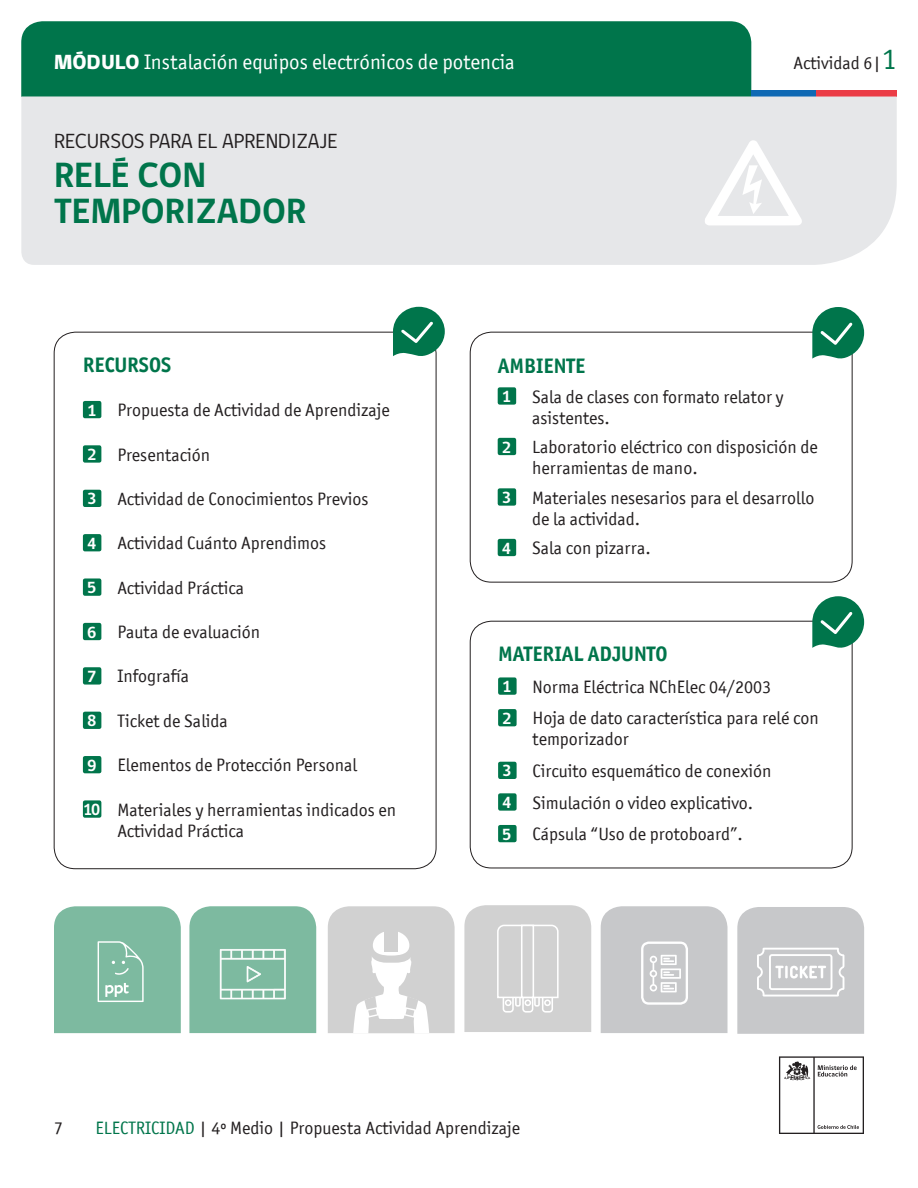
<style>
.page{position:relative;width:918px;height:1188px;background:#fff}
.page>*{position:absolute;margin:0;border:0;box-sizing:border-box;transform-origin:0 0}
.t1{font:700 36px/36px "gob CL";color:#00754b}
.t2{font:21px "Officina San ITC";color:#fff}
.t3{font:700 21px "Officina San ITC";color:#00754b}
.t4{font:21px "gob CL";color:#231f20}
.t5{font:18px/21px "Officina San ITC";color:#231f20}
.t6{font:700 16.5px "gob CL";color:#fff}
.s1{font-family:"gob CL";font-weight:800}
.s2{font-size:30px;color:#00754b}
.s3{color:#00754b}
</style>
<div class="page">
<svg style="left:779px;top:1056px;width:85px;height:78px"></svg>
<div style="left:21px;top:21px;width:730px;height:76px;background:#00754b"></div>
<div style="left:751px;top:90px;width:65px;height:7px;background:#0f69b4"></div>
<div style="left:816px;top:90px;width:81px;height:7px;background:#eb3c46"></div>
<div style="left:21px;top:97px;width:876px;height:168px;background:#e6e7e9"></div>
<svg style="left:393px;top:307px;width:52px;height:51px"></svg>
<div style="left:470px;top:621px;width:383px;height:247px;border:1px solid #231f20;border-radius:21px"></div>
<svg style="left:812px;top:596px;width:52px;height:53px"></svg>
<div style="left:470px;top:332px;width:383px;height:251px;border:1px solid #231f20;border-radius:21px"></div>
<svg style="left:812px;top:307px;width:52px;height:53px"></svg>
<div style="left:83px;top:401px;width:18px;height:17px;background:#00754b;border-radius:2px"></div>
<div style="left:83px;top:445px;width:18px;height:18px;background:#00754b;border-radius:2px"></div>
<div style="left:83px;top:490px;width:18px;height:17px;background:#00754b;border-radius:2px"></div>
<div style="left:83px;top:534px;width:18px;height:17px;background:#00754b;border-radius:2px"></div>
<div style="left:83px;top:578px;width:18px;height:18px;background:#00754b;border-radius:2px"></div>
<div style="left:83px;top:623px;width:18px;height:17px;background:#00754b;border-radius:2px"></div>
<div style="left:83px;top:667px;width:18px;height:18px;background:#00754b;border-radius:2px"></div>
<div style="left:83px;top:712px;width:18px;height:17px;background:#00754b;border-radius:2px"></div>
<div style="left:83px;top:756px;width:18px;height:17px;background:#00754b;border-radius:2px"></div>
<div style="left:83px;top:800px;width:18px;height:18px;background:#00754b;border-radius:2px"></div>
<div style="left:498px;top:387px;width:18px;height:18px;background:#00754b;border-radius:2px"></div>
<div style="left:498px;top:438px;width:18px;height:17px;background:#00754b;border-radius:2px"></div>
<div style="left:498px;top:488px;width:18px;height:18px;background:#00754b;border-radius:2px"></div>
<div style="left:498px;top:539px;width:18px;height:17px;background:#00754b;border-radius:2px"></div>
<div style="left:498px;top:677px;width:19px;height:18px;background:#00754b;border-radius:2px"></div>
<div style="left:498px;top:709px;width:19px;height:17px;background:#00754b;border-radius:2px"></div>
<div style="left:498px;top:762px;width:19px;height:17px;background:#00754b;border-radius:2px"></div>
<div style="left:498px;top:793px;width:19px;height:18px;background:#00754b;border-radius:2px"></div>
<div style="left:498px;top:825px;width:19px;height:17px;background:#00754b;border-radius:2px"></div>
<svg style="left:704px;top:140px;width:99px;height:85px"></svg>
<div style="left:54px;top:906px;width:127px;height:127px;background:#7dbaa0"></div>
<svg style="left:737px;top:907px;width:127px;height:127px;background:#cbccce"></svg>
<svg style="left:189px;top:906px;width:127px;height:127px;background:#85bea6"></svg>
<svg style="left:601px;top:906px;width:127px;height:127px;background:#c9cacc"></svg>
<div style="left:641px;top:942px;width:47px;height:63px;border:2px solid #fff;border-radius:7px"></div>
<svg style="left:328px;top:906px;width:127px;height:127px"></svg>
<svg style="left:464px;top:905px;width:127px;height:127px;background:#d3d3d3"></svg>
<div style="left:521px;top:925px;width:13px;height:73px;background:#d1d1d1;border:2px solid #fff"></div>
<p class="t2" style="left:54px;top:50px;width:462px"><span class="s1">MÓDULO</span> Instalación equipos electrónicos de potencia</p>
<p class="t5" style="left:794px;top:53px;width:105px">Actividad 6|<span class="s2">1</span></p>
<p class="t4" style="left:54px;top:127px;width:285px">RECURSOS PARA EL APRENDIZAJE</p>
<p class="t1" style="left:54px;top:158px;width:254px">RELÉ CON<br>TEMPORIZADOR</p>
<p class="t3" style="left:83px;top:352px;width:90px">RECURSOS</p>
<p class="t6" style="left:87px;top:399px;width:11px">1</p>
<p class="t5" style="left:117px;top:399px;width:274px">Propuesta de Actividad de Aprendizaje</p>
<p class="t6" style="left:87px;top:443px;width:11px">2</p>
<p class="t5" style="left:117px;top:444px;width:94px">Presentación</p>
<p class="t6" style="left:87px;top:488px;width:11px">3</p>
<p class="t5" style="left:117px;top:488px;width:253px">Actividad de Conocimientos Previos</p>
<p class="t6" style="left:87px;top:532px;width:11px">4</p>
<p class="t5" style="left:117px;top:533px;width:210px">Actividad Cuánto Aprendimos</p>
<p class="t6" style="left:87px;top:576px;width:11px">5</p>
<p class="t5" style="left:117px;top:577px;width:128px">Actividad Práctica</p>
<p class="t6" style="left:87px;top:621px;width:11px">6</p>
<p class="t5" style="left:117px;top:621px;width:144px">Pauta de evaluación</p>
<p class="t6" style="left:87px;top:665px;width:11px">7</p>
<p class="t5" style="left:117px;top:666px;width:73px">Infografía</p>
<p class="t6" style="left:87px;top:710px;width:11px">8</p>
<p class="t5" style="left:117px;top:710px;width:112px">Ticket de Salida</p>
<p class="t6" style="left:87px;top:754px;width:11px">9</p>
<p class="t5" style="left:117px;top:755px;width:241px">Elementos de Protección Personal</p>
<p class="t6" style="left:83px;top:798px;width:19px">10</p>
<p class="t5" style="left:117px;top:799px;width:280px">Materiales y herramientas indicados en<br>Actividad Práctica</p>
<p class="t3" style="left:498px;top:353px;width:89px">AMBIENTE</p>
<p class="t6" style="left:502px;top:385px;width:11px">1</p>
<p class="t5" style="left:532px;top:386px;width:253px">Sala de clases con formato relator y asistentes.</p>
<p class="t6" style="left:502px;top:436px;width:11px">2</p>
<p class="t5" style="left:532px;top:436px;width:287px">Laboratorio eléctrico con disposición de herramientas de mano.</p>
<p class="t6" style="left:502px;top:486px;width:11px">3</p>
<p class="t5" style="left:532px;top:487px;width:284px">Materiales nesesarios para el desarrollo de la actividad.</p>
<p class="t6" style="left:502px;top:537px;width:11px">4</p>
<p class="t5" style="left:532px;top:537px;width:120px">Sala con pizarra.</p>
<p class="t3" style="left:498px;top:641px;width:171px">MATERIAL ADJUNTO</p>
<p class="t6" style="left:502px;top:675px;width:11px">1</p>
<p class="t5" style="left:533px;top:676px;width:240px">Norma Eléctrica NChElec 04/2003</p>
<p class="t6" style="left:502px;top:707px;width:11px">2</p>
<p class="t5" style="left:533px;top:708px;width:288px">Hoja de dato característica para relé con temporizador</p>
<p class="t6" style="left:502px;top:760px;width:11px">3</p>
<p class="t5" style="left:533px;top:760px;width:240px">Circuito esquemático de conexión</p>
<p class="t6" style="left:502px;top:791px;width:11px">4</p>
<p class="t5" style="left:533px;top:792px;width:222px">Simulación o video explicativo.</p>
<p class="t6" style="left:502px;top:823px;width:11px">5</p>
<p class="t5" style="left:533px;top:823px;width:212px">Cápsula “Uso de protoboard”.</p>
<p class="t5" style="left:54px;top:1117px;width:10px">7</p>
<p class="t5" style="left:95px;top:1117px;width:426px"><span class="s3">ELECTRICIDAD</span> | 4º Medio | Propuesta Actividad Aprendizaje</p>
</div>
